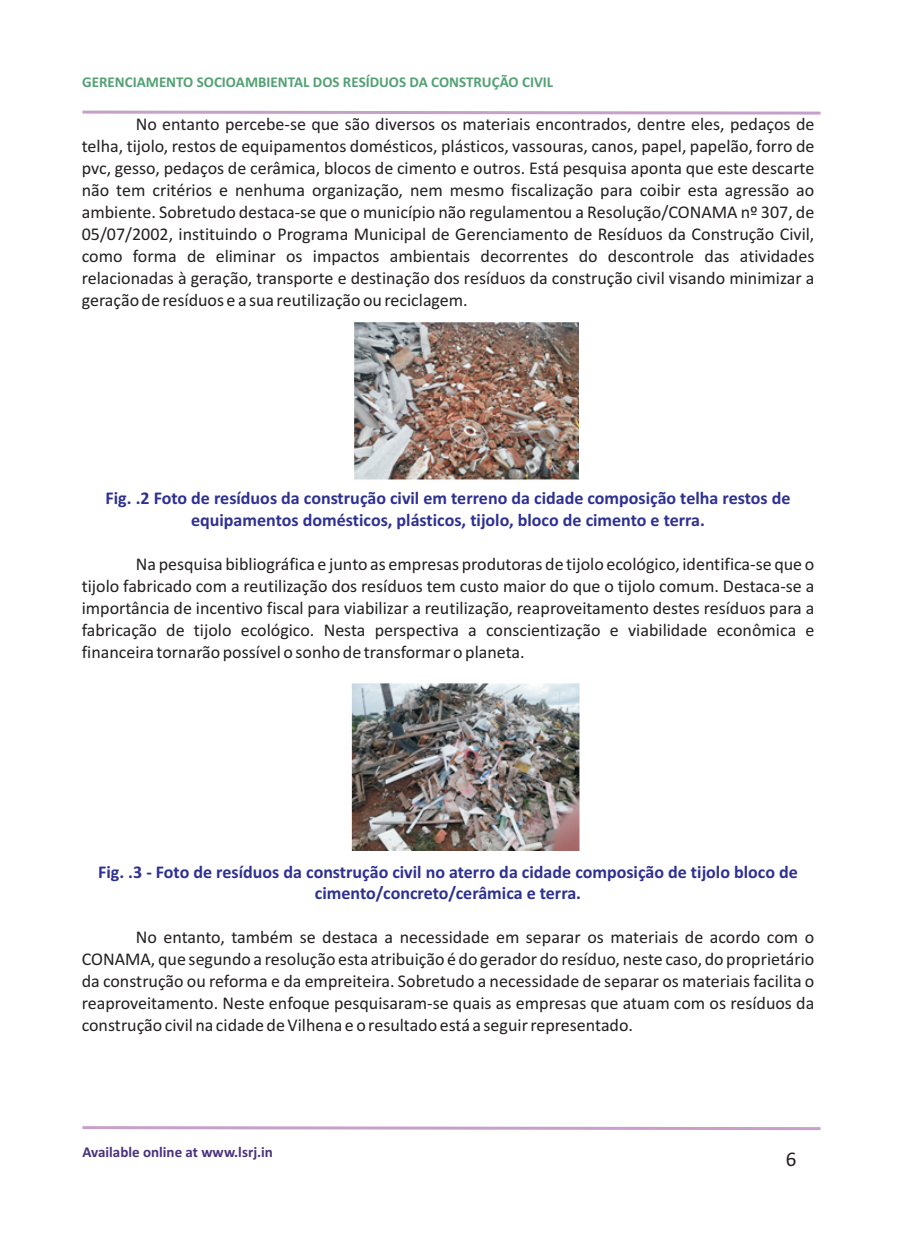
<style>
.page{position:relative;width:898px;height:1242px;background:#fff}
.page>*{position:absolute;margin:0;border:0;box-sizing:border-box;transform-origin:0 0}
.t1{font:21px "Calibri";color:#231f20}
.t2{font:18px/21.9px "Calibri";color:#231f20;text-align:justify}
.t3{font:700 18px/21.9px "Calibri";color:#2e3092;text-align:center}
.t4{font:700 15px "Calibri";color:#53a174}
.t5{font:700 15px "Calibri";color:#49317d}
</style>
<div class="page">
<svg style="left:82px;top:110px;width:739px;height:5px"></svg>
<svg style="left:82px;top:1126px;width:739px;height:5px"></svg>
<img style="left:354px;top:322px;width:224px;height:158px">
<img style="left:351px;top:683px;width:229px;height:167px">
<p class="t4" style="left:82px;top:76px;width:472px">GERENCIAMENTO SOCIOAMBIENTAL DOS RESÍDUOS DA CONSTRUÇÃO CIVIL</p>
<p class="t2" style="left:82px;top:115px;width:734px;text-indent:54px">No entanto percebe-se que são diversos os materiais encontrados, dentre eles, pedaços de telha, tijolo, restos de equipamentos domésticos, plásticos, vassouras, canos, papel, papelão, forro de pvc, gesso, pedaços de cerâmica, blocos de cimento e outros. Está pesquisa aponta que este descarte não tem critérios e nenhuma organização, nem mesmo fiscalização para coibir esta agressão ao ambiente. Sobretudo destaca-se que o município não regulamentou a Resolução/CONAMA nº 307, de 05/07/2002, instituindo o Programa Municipal de Gerenciamento de Resíduos da Construção Civil, como forma de eliminar os impactos ambientais decorrentes do descontrole das atividades relacionadas à geração, transporte e destinação dos resíduos da construção civil visando minimizar a geração de resíduos e a sua reutilização ou reciclagem.</p>
<p class="t3" style="left:105px;top:488px;width:686px">Fig. .2 Foto de resíduos da construção civil em terreno da cidade composição telha restos de equipamentos domésticos, plásticos, tijolo, bloco de cimento e terra.</p>
<p class="t2" style="left:82px;top:554px;width:734px;text-indent:54px">Na pesquisa bibliográfica e junto as empresas produtoras de tijolo ecológico, identifica-se que o tijolo fabricado com a reutilização dos resíduos tem custo maior do que o tijolo comum. Destaca-se a importância de incentivo fiscal para viabilizar a reutilização, reaproveitamento destes resíduos para a fabricação de tijolo ecológico. Nesta perspectiva a conscientização e viabilidade econômica e financeira tornarão possível o sonho de transformar o planeta.</p>
<p class="t3" style="left:98px;top:862px;width:701px">Fig. .3 - Foto de resíduos da construção civil no aterro da cidade composição de tijolo bloco de cimento/concreto/cerâmica e terra.</p>
<p class="t2" style="left:82px;top:928px;width:734px;text-indent:54px">No entanto, também se destaca a necessidade em separar os materiais de acordo com o CONAMA, que segundo a resolução esta atribuição é do gerador do resíduo, neste caso, do proprietário da construção ou reforma e da empreiteira. Sobretudo a necessidade de separar os materiais facilita o reaproveitamento. Neste enfoque pesquisaram-se quais as empresas que atuam com os resíduos da construção civil na cidade de Vilhena e o resultado está a seguir representado.</p>
<p class="t5" style="left:82px;top:1145px;width:192px">Available online at www.lsrj.in</p>
<p class="t1" style="left:785px;top:1150px;width:12px">6</p>
</div>
